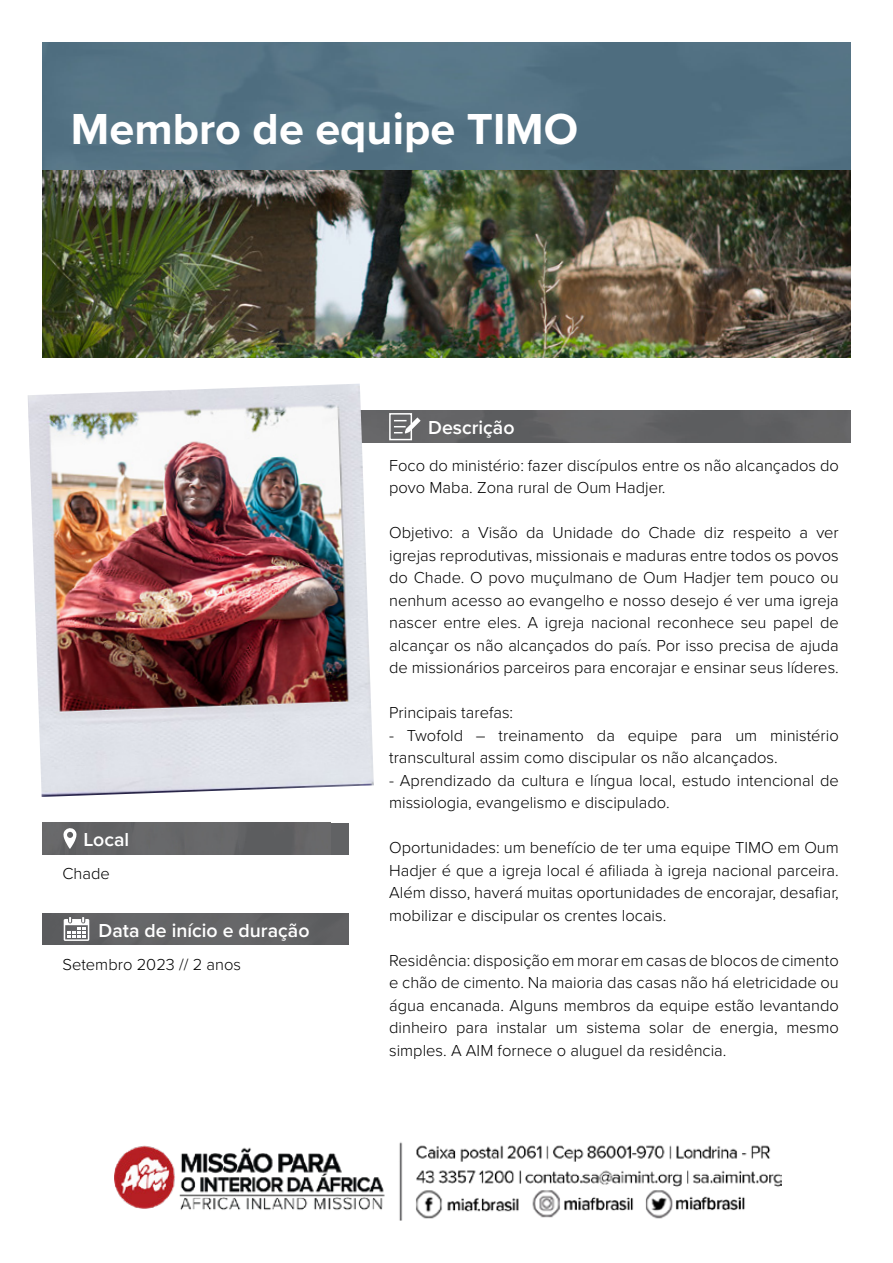
<style>
.page{position:relative;width:893px;height:1263px;background:#fff}
.page>*{position:absolute;margin:0;border:0;box-sizing:border-box;transform-origin:0 0}
.t1{font:700 45px "Proxima Nova";color:#fff}
.t2{font:600 19.5px "Proxima Nova";color:#fff}
.t3{font:300 16.5px/22.5px "Proxima Nova";color:#000}
</style>
<div class="page">
<img style="left:43px;top:43px;width:807px;height:314px">
<img style="left:114px;top:1142px;width:668px;height:78px">
<div style="left:374px;top:411px;width:476px;height:32px;background:#636365"></div>
<img style="left:28px;top:384px;width:346px;height:413px">
<svg style="left:388px;top:412px;width:34px;height:29px"></svg>
<div style="left:43px;top:822px;width:306px;height:32px;background:#616264"></div>
<div style="left:43px;top:913px;width:306px;height:32px;background:#636465"></div>
<svg style="left:63px;top:828px;width:14px;height:21px"></svg>
<svg style="left:64px;top:917px;width:25px;height:24px"></svg>
<h1 class="t1" style="left:71px;top:96px;width:509px">Membro de equipe TIMO</h1>
<p class="t2" style="left:83px;top:825px;width:47px">Local</p>
<p class="t3" style="left:62px;top:862px;width:49px">Chade</p>
<p class="t2" style="left:98px;top:916px;width:213px">Data de início e duração</p>
<p class="t3" style="left:62px;top:952px;width:180px">Setembro 2023 // 2 anos</p>
<p class="t2" style="left:428px;top:413px;width:88px">Descrição</p>
<p class="t3" style="left:389px;top:453px;width:451px">Foco do ministério: fazer discípulos entre os não alcançados do povo Maba. Zona rural de Oum Hadjer.</p>
<p class="t3" style="left:389px;top:520px;width:451px;text-align:justify">Objetivo: a Visão da Unidade do Chade diz respeito a ver igrejas reprodutivas, missionais e maduras entre todos os povos do Chade. O povo muçulmano de Oum Hadjer tem pouco ou nenhum acesso ao evangelho e nosso desejo é ver uma igreja nascer entre eles. A igreja nacional reconhece seu papel de alcançar os não alcançados do país. Por isso precisa de ajuda de missionários parceiros para encorajar e ensinar seus líderes.</p>
<p class="t3" style="left:389px;top:700px;width:126px">Principais tarefas:</p>
<p class="t3" style="left:389px;top:723px;width:451px">- Twofold – treinamento da equipe para um ministério transcultural assim como discipular os não alcançados.</p>
<p class="t3" style="left:389px;top:768px;width:451px">- Aprendizado da cultura e língua local, estudo intencional de missiologia, evangelismo e discipulado.</p>
<p class="t3" style="left:389px;top:835px;width:451px;text-align:justify">Oportunidades: um benefício de ter uma equipe TIMO em Oum Hadjer é que a igreja local é afiliada à igreja nacional parceira.<br>Além disso, haverá muitas oportunidades de encorajar, desafiar, mobilizar e discipular os crentes locais.</p>
<p class="t3" style="left:389px;top:948px;width:451px;text-align:justify">Residência: disposição em morar em casas de blocos de cimento e chão de cimento. Na maioria das casas não há eletricidade ou água encanada. Alguns membros da equipe estão levantando dinheiro para instalar um sistema solar de energia, mesmo simples. A AIM fornece o aluguel da residência.</p>
</div>
